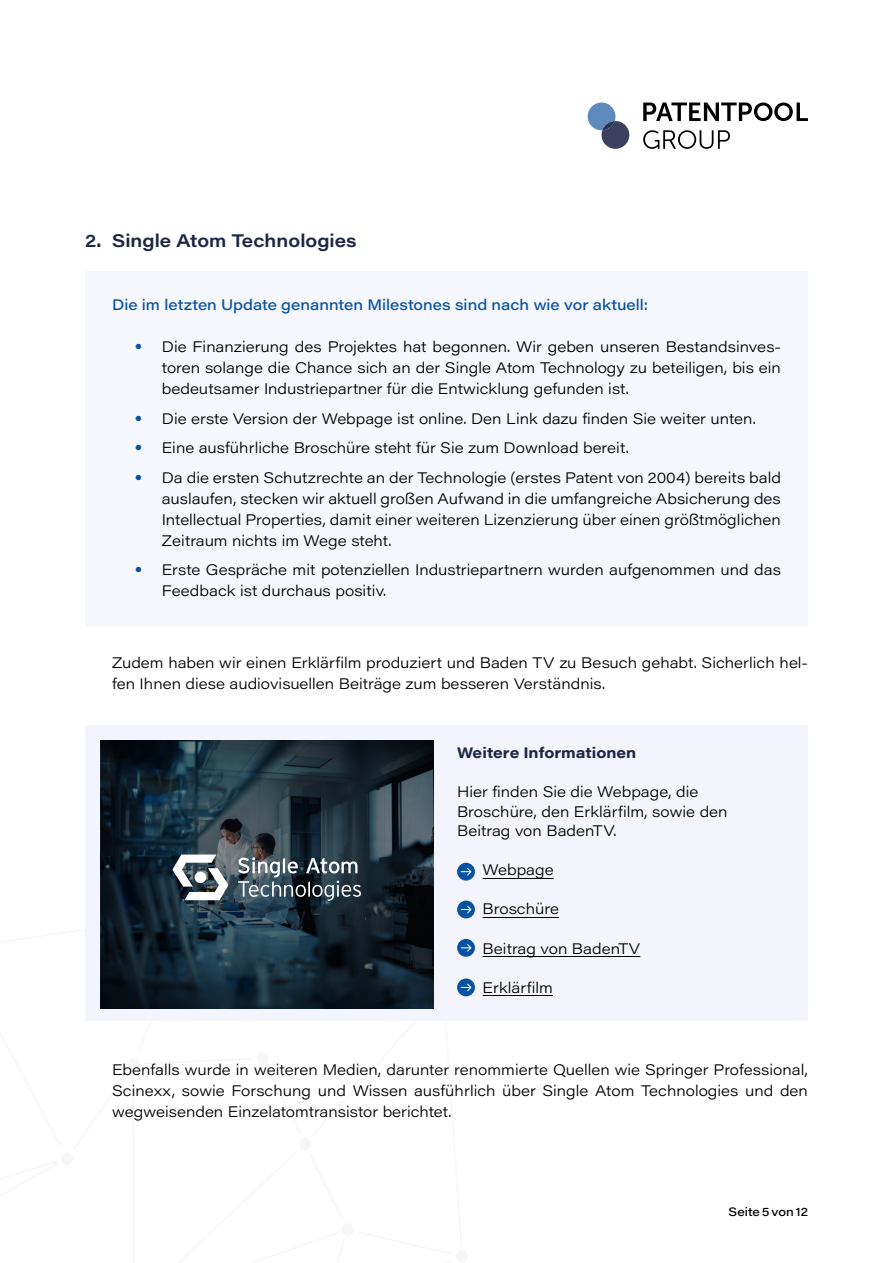
<style>
.page{position:relative;width:893px;height:1263px;background:#fff}
.page>*{position:absolute;margin:0;border:0;box-sizing:border-box;transform-origin:0 0}
.t1{font:600 18px "Acumin Pro Wide";color:#1d2745}
.t2{font:300 15px/21px "Acumin Pro Wide";color:#000;text-align:justify}
.t3{font:500 15px "Acumin Pro Wide";color:#0853a1}
.t4{font:700 15px "Acumin Pro Wide";color:#1d2745}
.t5{font:500 12px "Acumin Pro Wide";letter-spacing:.005em;color:#000}
.s1{font-family:"Helvetica";color:#0853a1}
</style>
<div class="page">
<svg style="left:588px;top:103px;width:41px;height:46px"></svg>
<svg style="left:643px;top:103px;width:165px;height:18px"></svg>
<svg style="left:643px;top:130px;width:87px;height:19px"></svg>
<div style="left:85px;top:271px;width:723px;height:354px;background:#f6f7fc"></div>
<div style="left:85px;top:725px;width:723px;height:295px;background:#f4f5fc"></div>
<hr style="left:483px;top:878px;width:71px;height:1px;background:#000">
<hr style="left:483px;top:917px;width:76px;height:1px;background:#000">
<hr style="left:483px;top:956px;width:157px;height:1px;background:#000">
<hr style="left:483px;top:995px;width:70px;height:1px;background:#000">
<div style="left:457px;top:863px;width:18px;height:18px;background:#0853a1;border-radius:50%"></div>
<svg style="left:457px;top:900px;width:18px;height:18px"></svg>
<svg style="left:457px;top:939px;width:18px;height:18px"></svg>
<svg style="left:457px;top:978px;width:18px;height:18px"></svg>
<svg style="left:101px;top:740px;width:332px;height:114px;background:#21323c"></svg>
<svg style="left:85px;top:854px;width:386px;height:167px"></svg>
<div style="left:195px;top:872px;width:11px;height:11px;background:#fff;border-radius:50%"></div>
<p class="t1" style="left:85px;top:228px;width:273px">2. Single Atom Technologies</p>
<p class="t3" style="left:112px;top:294px;width:538px">Die im letzten Update genannten Milestones sind nach wie vor aktuell:</p>
<p class="t2" style="left:162px;top:336px;width:621px;text-indent:-27px"><span class="s1">•</span> Die Finanzierung des Projektes hat begonnen. Wir geben unseren Bestandsinves&shy;toren solange die Chance sich an der Single Atom Technology zu beteiligen, bis ein bedeutsamer Industriepartner für die Entwicklung gefunden ist.</p>
<p class="t2" style="left:135px;top:407px;width:622px"><span class="s1">•</span> Die erste Version der Webpage ist online. Den Link dazu finden Sie weiter unten.</p>
<p class="t2" style="left:135px;top:437px;width:496px"><span class="s1">•</span> Eine ausführliche Broschüre steht für Sie zum Download bereit.</p>
<p class="t2" style="left:162px;top:466px;width:621px;text-indent:-27px"><span class="s1">•</span> Da die ersten Schutzrechte an der Technologie (erstes Patent von 2004) bereits bald auslaufen, stecken wir aktuell großen Aufwand in die umfangreiche Absicherung des Intellectual Properties, damit einer weiteren Lizenzierung über einen größtmöglichen Zeitraum nichts im Wege steht.</p>
<p class="t2" style="left:162px;top:559px;width:621px;text-indent:-27px"><span class="s1">•</span> Erste Gespräche mit potenziellen Industriepartnern wurden aufgenommen und das<br>Feedback ist durchaus positiv.</p>
<p class="t2" style="left:112px;top:651px;width:697px">Zudem haben wir einen Erklärfilm produziert und Baden TV zu Besuch gehabt. Sicherlich hel&shy;fen Ihnen diese audiovisuellen Beiträge zum besseren Verständnis.</p>
<p class="t4" style="left:457px;top:742px;width:181px">Weitere Informationen</p>
<p class="t2" style="left:457px;top:782px;width:272px;line-height:19.5px;text-align:left">Hier finden Sie die Webpage, die<br>Broschüre, den Erklärfilm, sowie den<br>Beitrag von BadenTV.</p>
<p class="t2" style="left:483px;top:859px;width:72px">Webpage</p>
<p class="t2" style="left:483px;top:898px;width:78px">Broschüre</p>
<p class="t2" style="left:483px;top:937px;width:159px">Beitrag von BadenTV</p>
<p class="t2" style="left:483px;top:976px;width:72px">Erklärfilm</p>
<p class="t2" style="left:112px;top:1058px;width:697px">Ebenfalls wurde in weiteren Medien, darunter renommierte Quellen wie Springer Professional, Scinexx, sowie Forschung und Wissen ausführlich über Single Atom Technologies und den wegweisenden Einzelatomtransistor berichtet.</p>
<p class="t5" style="left:728px;top:1203px;width:81px">Seite 5 von 12</p>
</div>
